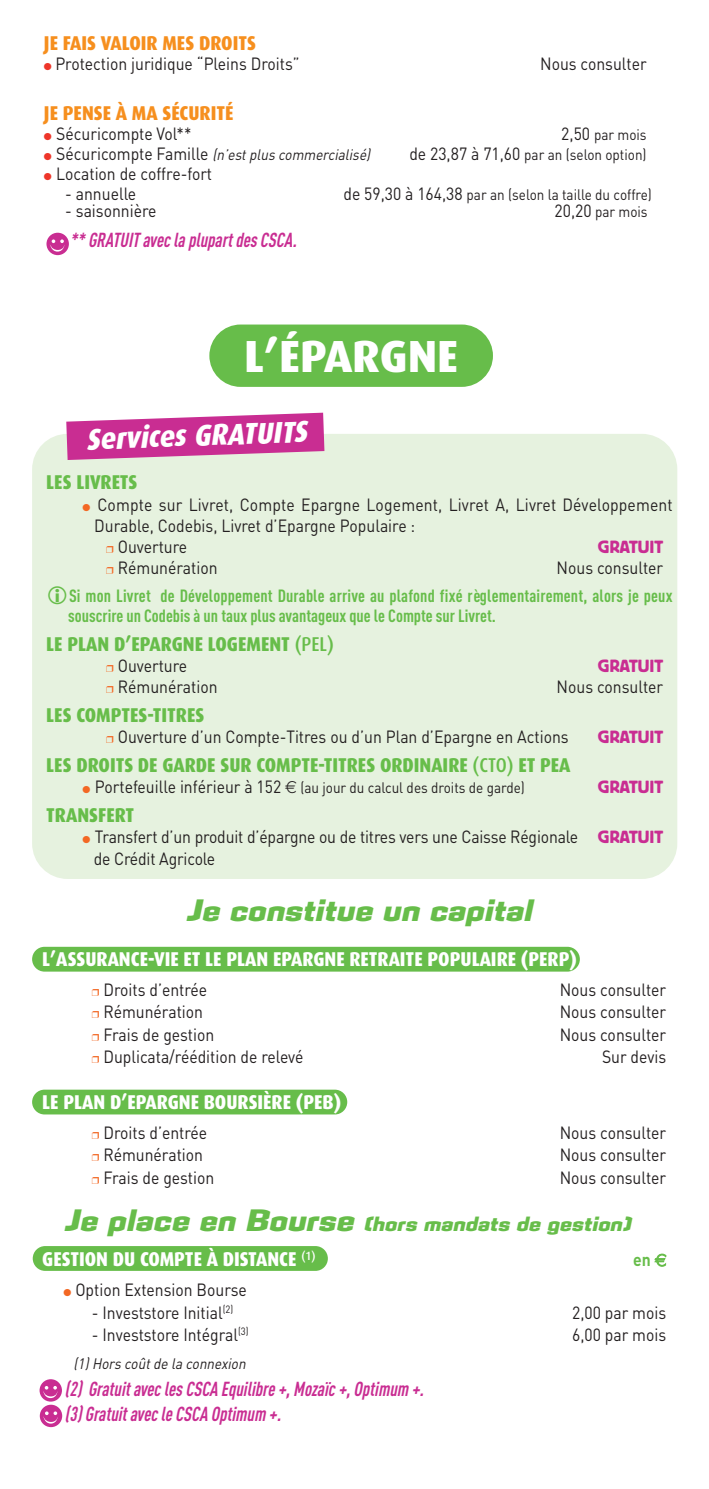
<style>
.page{position:relative;width:709px;height:1489px;background:#fff}
.page>*{position:absolute;margin:0;border:0;box-sizing:border-box;transform-origin:0 0}
.t1{font:800 45px "Dax";color:#fff}
.t2{font:italic 700 30px "Armada";color:#67bd4a}
.t3{font:italic 800 30px "Dax";color:#fff;scale:.9 1}
.t4{font:800 20px "Dax";color:#67bd4a;scale:.9 1}
.t5{font:800 20px "Dax";color:#fff;scale:.9 1}
.t6{font:italic 700 20px/25px "DIN Cond";color:#c92d92;scale:.9 1}
.t7{font:800 20px "Dax";color:#f68f1e;scale:.9 1}
.t8{font:italic 700 20px "Armada";color:#67bd4a}
.t9{font:17.5px/21.2px "DIN";color:#231f20;scale:.9 1}
.t10{font:700 17.5px/20px "DIN Cond";letter-spacing:.01em;color:#67bd4a}
.t11{font:17.5px "Block BE";color:#c92d92}
.t12{font:700 17.5px "DIN";color:#67bd4a;scale:.9 1}
.t13{font:15px "DIN";color:#231f20;scale:.9 1}
.t14{font:italic 15px "DIN";color:#231f20;scale:.9 1}
.s1{color:#ee3529}
.s2{font-size:17.5px}
.s3{font-style:normal;font-size:17.5px}
.s4{color:#f36824}
.s5{font-weight:500}
.s6{font-family:"Euro Sans";font-weight:300;font-size:17.5px}
.s7{font-family:"Block BE";color:#c92d92}
.s8{font-size:30px}
.s9{font-family:"Euro Sans";font-weight:300}
</style>
<div class="page">
<div style="left:32px;top:946px;width:548px;height:25px;background:#67bd4a;border-radius:12px"></div>
<div style="left:32px;top:1089px;width:315px;height:25px;background:#67bd4a;border-radius:12px"></div>
<div style="left:33px;top:1245px;width:295px;height:25px;background:#67bd4a;border-radius:12px"></div>
<div style="left:32px;top:434px;width:645px;height:444px;background:#e6f2df;border-radius:35px"></div>
<svg style="left:66px;top:412px;width:258px;height:48px"></svg>
<div style="left:209px;top:324px;width:284px;height:63px;background:#67bd4a;border-radius:31px"></div>
<svg style="left:40px;top:1378px;width:22px;height:23px"></svg>
<svg style="left:43px;top:1385px;width:15px;height:12px"></svg>
<div style="left:40px;top:1404px;width:22px;height:22px;background:#c92d92;border-radius:50%"></div>
<svg style="left:43px;top:1411px;width:15px;height:12px"></svg>
<div style="left:46px;top:233px;width:23px;height:22px;background:#c92d92;border-radius:50%"></div>
<svg style="left:50px;top:239px;width:15px;height:12px"></svg>
<p class="t7" style="left:44px;top:34px;width:237px">JE FAIS VALOIR MES DROITS</p>
<p class="t9" style="left:44px;top:55px;width:285px"><span class="s1">●</span> Protection juridique “Pleins Droits”</p>
<p class="t9" style="left:540px;top:55px;width:120px">Nous consulter</p>
<p class="t7" style="left:44px;top:104px;width:212px">JE PENSE À MA SÉCURITÉ</p>
<p class="t9" style="left:44px;top:125px;width:165px"><span class="s1">●</span> Sécuricompte Vol**</p>
<p class="t13" style="left:561px;top:129px;width:96px"><span class="s2">2,50</span> par mois</p>
<p class="t14" style="left:44px;top:149px;width:367px"><span class="s1">●</span> <span class="s3">Sécuricompte Famille</span> (n’estpluscommercialisé)</p>
<p class="t13" style="left:409px;top:149px;width:265px"><span class="s2">de 23,87 à 71,60</span> par an (selon option)</p>
<p class="t9" style="left:44px;top:165px;width:188px"><span class="s1">●</span> Location de coffre-fort</p>
<p class="t9" style="left:65px;top:185px;width:80px">- annuelle</p>
<p class="t13" style="left:343px;top:189px;width:344px"><span class="s2">de 59,30 à 164,38</span> par an (selon la taille du coffre)</p>
<p class="t9" style="left:65px;top:202px;width:103px">- saisonnière</p>
<p class="t13" style="left:554px;top:207px;width:105px"><span class="s2">20,20</span> par mois</p>
<p class="t6" style="left:70px;top:230px;width:257px">** GRATUIT avec la plupart des CSCA.</p>
<h1 class="t1" style="left:244px;top:336px;width:216px">L’ÉPARGNE</h1>
<h2 class="t3" style="left:86px;top:426px;width:247px;rotate:-2deg">Services GRATUITS</h2>
<p class="t4" style="left:46px;top:473px;width:103px">LES LIVRETS</p>
<p class="t9" style="left:83px;top:495px;width:657px"><span class="s4">●</span> Compte sur Livret, Compte Epargne Logement, Livret A, Livret Développement</p>
<p class="t9" style="left:94px;top:517px;width:358px">Durable, Codebis, Livret d’Epargne Populaire :</p>
<p class="t9" style="left:106px;top:538px;width:91px"><span class="s4">❒</span> Ouverture</p>
<p class="t11" style="left:598px;top:541px;width:67px">GRATUIT</p>
<p class="t9" style="left:106px;top:559px;width:125px"><span class="s4">❒</span> Rémunération</p>
<p class="t9" style="left:556px;top:559px;width:120px">Nous consulter</p>
<p class="t10" style="left:68px;top:587px;width:606px">Si mon Livret de Développement Durable arrive au plafond fixé règlementairement, alors je peux souscrire un Codebis à un taux plus avantageux que le Compte sur Livret.</p>
<p class="t4" style="left:46px;top:635px;width:321px">LE PLAN D’EPARGNE LOGEMENT <span class="s5">(PEL)</span></p>
<p class="t9" style="left:106px;top:657px;width:91px"><span class="s4">❒</span> Ouverture</p>
<p class="t11" style="left:598px;top:659px;width:67px">GRATUIT</p>
<p class="t9" style="left:106px;top:678px;width:125px"><span class="s4">❒</span> Rémunération</p>
<p class="t9" style="left:556px;top:678px;width:120px">Nous consulter</p>
<p class="t4" style="left:46px;top:706px;width:177px">LES COMPTES-TITRES</p>
<p class="t9" style="left:106px;top:728px;width:515px"><span class="s4">❒</span> Ouverture d’un Compte-Titres ou d’un Plan d’Epargne en Actions</p>
<p class="t11" style="left:598px;top:731px;width:67px">GRATUIT</p>
<p class="t4" style="left:46px;top:756px;width:584px">LES DROITS DE GARDE SUR COMPTE-TITRES ORDINAIRE <span class="s5">(CTO)</span> ET PEA</p>
<p class="t13" style="left:83px;top:782px;width:493px"><span class="s4">●</span> <span class="s2">Portefeuille inférieur à 152</span> <span class="s6">e</span> (au jour du calcul des droits de garde)</p>
<p class="t11" style="left:598px;top:781px;width:67px">GRATUIT</p>
<p class="t4" style="left:46px;top:806px;width:99px">TRANSFERT</p>
<p class="t9" style="left:94px;top:828px;width:634px;text-indent:-11px"><span class="s4">●</span> Transfert d’un produit d’épargne ou de titres vers une Caisse Régionale <span class="s7">GRATUIT </span>de Crédit Agricole</p>
<h2 class="t2" style="left:185px;top:893px;width:352px">Je constitue un capital</h2>
<p class="t5" style="left:42px;top:950px;width:595px">L’ASSURANCE-VIE ET LE PLAN EPARGNE RETRAITE POPULAIRE (PERP)</p>
<p class="t9" style="left:92px;top:980px;width:130px"><span class="s4">❒</span> Droits d’entrée</p>
<p class="t9" style="left:559px;top:980px;width:120px">Nous consulter</p>
<p class="t9" style="left:92px;top:1003px;width:125px"><span class="s4">❒</span> Rémunération</p>
<p class="t9" style="left:559px;top:1003px;width:120px">Nous consulter</p>
<p class="t9" style="left:92px;top:1025px;width:137px"><span class="s4">❒</span> Frais de gestion</p>
<p class="t9" style="left:559px;top:1025px;width:120px">Nous consulter</p>
<p class="t9" style="left:92px;top:1048px;width:236px"><span class="s4">❒</span> Duplicata/réédition de relevé</p>
<p class="t9" style="left:602px;top:1048px;width:73px">Sur devis</p>
<p class="t5" style="left:42px;top:1092px;width:333px">LE PLAN D’EPARGNE BOURSIÈRE (PEB)</p>
<p class="t9" style="left:92px;top:1123px;width:130px"><span class="s4">❒</span> Droits d’entrée</p>
<p class="t9" style="left:559px;top:1123px;width:120px">Nous consulter</p>
<p class="t9" style="left:92px;top:1145px;width:125px"><span class="s4">❒</span> Rémunération</p>
<p class="t9" style="left:559px;top:1145px;width:120px">Nous consulter</p>
<p class="t9" style="left:92px;top:1168px;width:137px"><span class="s4">❒</span> Frais de gestion</p>
<p class="t9" style="left:559px;top:1168px;width:120px">Nous consulter</p>
<p class="t8" style="left:64px;top:1212px;width:572px"><span class="s8">Je place en Bourse</span> (hors mandats de gestion)</p>
<p class="t5" style="left:42px;top:1250px;width:305px">GESTION DU COMPTE À DISTANCE <sup>(1)</sup></p>
<p class="t12" style="left:633px;top:1253px;width:39px">en <span class="s9">e</span></p>
<p class="t9" style="left:64px;top:1280px;width:205px"><span class="s4">●</span> Option Extension Bourse</p>
<p class="t9" style="left:92px;top:1303px;width:159px">- Investstore Initial<sup>(2)</sup></p>
<p class="t9" style="left:572px;top:1303px;width:106px">2,00 par mois</p>
<p class="t9" style="left:92px;top:1325px;width:176px">- Investstore Intégral<sup>(3)</sup></p>
<p class="t9" style="left:572px;top:1325px;width:106px">6,00 par mois</p>
<p class="t14" style="left:74px;top:1357px;width:196px">(1) Hors coût de la connexion</p>
<p class="t6" style="left:65px;top:1378px;width:404px">(2) Gratuit avec les CSCA Equilibre +, Mozaïc +, Optimum +. (3) Gratuit avec le CSCA Optimum +.</p>
</div>
